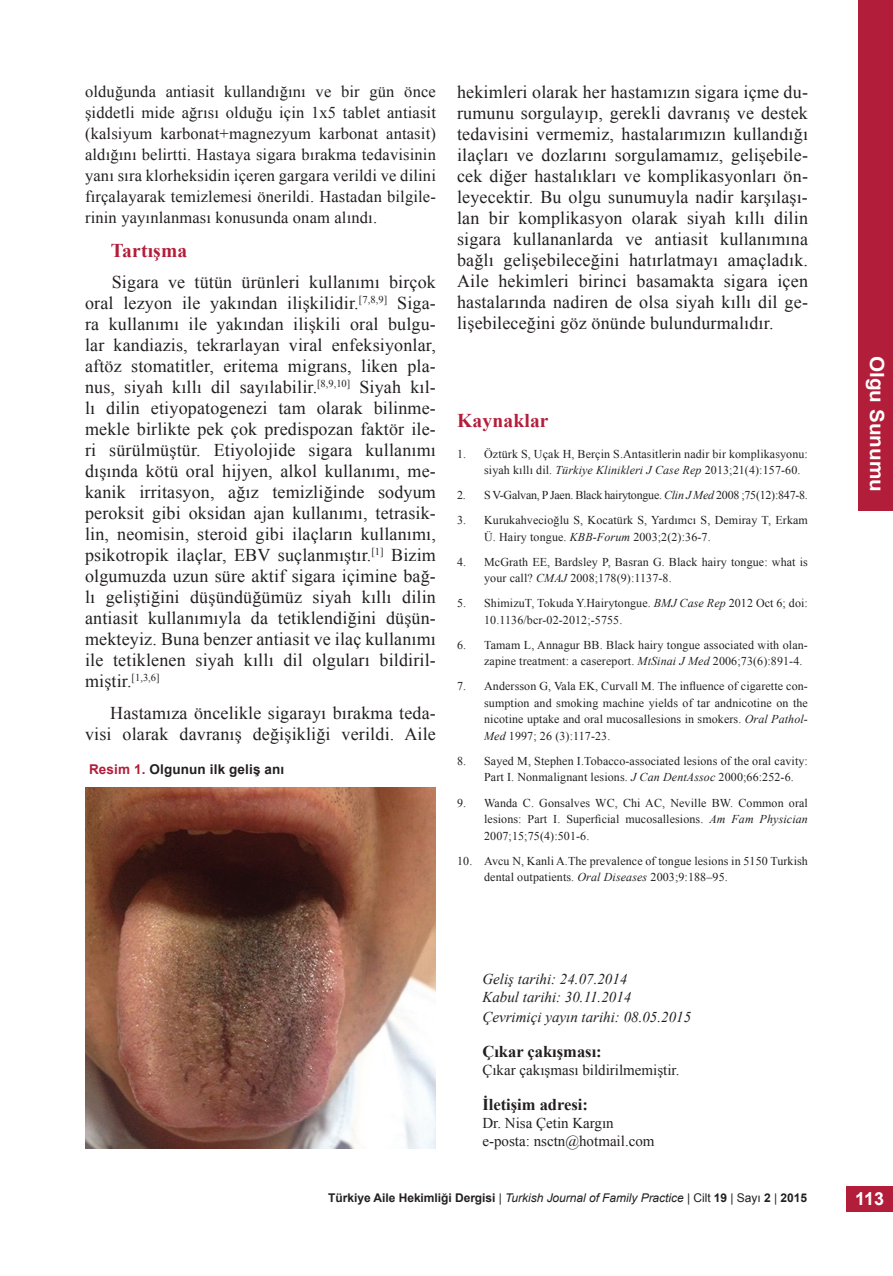
<style>
.page{position:relative;width:893px;height:1276px;background:#fff}
.page>*{position:absolute;margin:0;border:0;box-sizing:border-box;transform-origin:0 0}
.t1{font:700 19.5px "Times New Roman";letter-spacing:.01em;color:#b21e3a}
.t2{font:700 19.5px "Arial";color:#fff;scale:1.06 1}
.t3{font:18px/21px "Times New Roman";letter-spacing:.01em;color:#231f20;text-align:justify}
.t4{font:700 18px "Arial";color:#fff}
.t5{font:16.5px/21px "Times New Roman";letter-spacing:.01em;color:#231f20;text-align:justify}
.t6{font:700 16.5px "Times New Roman";color:#231f20}
.t7{font:italic 15px/18px "Times New Roman";color:#231f20}
.t8{font:15px/18px "Times New Roman";color:#231f20}
.t9{font:700 13.5px "Arial";letter-spacing:.01em;color:#231f20}
.t10{font:12px/16.5px "Times New Roman";letter-spacing:.01em;color:#231f20}
.t11{font:700 12px "Arial";letter-spacing:-.005em;color:#231f20}
.t12{font:12px "Times New Roman";letter-spacing:-.02em;color:#231f20}
.s1{color:#b21e3a}
.s2{font-style:italic}
.s3{font-weight:400}
.s4{font-weight:400;font-style:italic}
</style>
<div class="page">
<div style="left:846px;top:1186px;width:47px;height:26px;background:#b21e3a"></div>
<div style="left:859px;top:0;width:34px;height:510px;background:#b21e3a"></div>
<img style="left:85px;top:788px;width:350px;height:360px">
<p class="t5" style="left:85px;top:80px;width:352px">olduğunda antiasit kullandığını ve bir gün önce şiddetli mide ağrısı olduğu için 1x5 tablet antiasit (kalsiyum karbonat+magnezyum karbonat antasit) aldığını belirtti. Hastaya sigara bırakma tedavisinin yanı sıra klorheksidin içeren gargara verildi ve dilini fırçalayarak temizlemesi önerildi. Hastadan bilgile&shy;rinin yayınlanması konusunda onam alındı.</p>
<p class="t1" style="left:111px;top:237px;width:78px">Tartışma</p>
<p class="t3" style="left:85px;top:271px;width:352px;text-indent:27px">Sigara ve tütün ürünleri kullanımı birçok oral lezyon ile yakından ilişkilidir.<sup>[7,8,9]</sup> Siga&shy;ra kullanımı ile yakından ilişkili oral bulgu&shy;lar kandiazis, tekrarlayan viral enfeksiyonlar, aftöz stomatitler, eritema migrans, liken pla&shy;nus, siyah kıllı dil sayılabilir.<sup>[8,9,10]</sup> Siyah kıl&shy;lı dilin etiyopatogenezi tam olarak bilinme&shy;mekle birlikte pek çok predispozan faktör ile&shy;ri sürülmüştür. Etiyolojide sigara kullanımı dışında kötü oral hijyen, alkol kullanımı, me&shy;kanik irritasyon, ağız temizliğinde sodyum peroksit gibi oksidan ajan kullanımı, tetrasik&shy;lin, neomisin, steroid gibi ilaçların kullanımı, psikotropik ilaçlar, EBV suçlanmıştır.<sup>[1]</sup> Bizim olgumuzda uzun süre aktif sigara içimine bağ&shy;lı geliştiğini düşündüğümüz siyah kıllı dilin antiasit kullanımıyla da tetiklendiğini düşün&shy;mekteyiz. Buna benzer antiasit ve ilaç kullanımı ile tetiklenen siyah kıllı dil olguları bildiril&shy;miştir.<sup>[1,3,6]</sup></p>
<p class="t3" style="left:85px;top:702px;width:352px;text-align:right">Hastamıza öncelikle sigarayı bırakma teda&shy;visi olarak davranış değişikliği verildi. Aile</p>
<p class="t9" style="left:89px;top:760px;width:197px"><span class="s1">Resim 1.</span> Olgunun ilk geliş anı</p>
<p class="t3" style="left:457px;top:81px;width:352px">hekimleri olarak her hastamızın sigara içme du&shy;rumunu sorgulayıp, gerekli davranış ve destek tedavisini vermemiz, hastalarımızın kullandığı ilaçları ve dozlarını sorgulamamız, gelişebile&shy;cek diğer hastalıkları ve komplikasyonları ön&shy;leyecektir. Bu olgu sunumuyla nadir karşılaşı&shy;lan bir komplikasyon olarak siyah kıllı dilin sigara kullananlarda ve antiasit kullanımına bağlı gelişebileceğini hatırlatmayı amaçladık.<br>Aile hekimleri birinci basamakta sigara içen hastalarında nadiren de olsa siyah kıllı dil ge&shy;lişebileceğini göz önünde bulundurmalıdır.</p>
<p class="t1" style="left:457px;top:407px;width:93px">Kaynaklar</p>
<p class="t10" style="left:484px;top:445px;width:325px;text-indent:-27px">1. Öztürk S, Uçak H, Berçin S.Antasitlerin nadir bir komplikasyonu: siyah kıllı dil. <span class="s2">Türkiye Klinikleri J Case Rep</span> 2013;21(4):157-60.</p>
<p class="t12" style="left:457px;top:487px;width:352px">2. S V-Galvan, P Jaen. Black hairytongue. <span class="s2">Clin J Med</span> 2008 ;75(12):847-8.</p>
<p class="t10" style="left:484px;top:512px;width:325px;text-indent:-27px">3. Kurukahvecioğlu S, Kocatürk S, Yardımcı S, Demiray T, Erkam<br>Ü. Hairy tongue. <span class="s2">KBB-Forum</span> 2003;2(2):36-7.</p>
<p class="t10" style="left:484px;top:553px;width:325px;text-indent:-27px">4. McGrath EE, Bardsley P, Basran G. Black hairy tongue: what is your call? <span class="s2">CMAJ</span> 2008;178(9):1137-8.</p>
<p class="t10" style="left:484px;top:595px;width:325px;text-indent:-27px">5. ShimizuT, Tokuda Y.Hairytongue. <span class="s2">BMJ Case Rep</span> 2012 Oct 6; doi:<br>10.1136/bcr-02-2012;-5755.</p>
<p class="t10" style="left:484px;top:636px;width:325px;text-indent:-27px">6. Tamam L, Annagur BB. Black hairy tongue associated with olan&shy;zapine treatment: a casereport. <span class="s2">MtSinai J Med</span> 2006;73(6):891-4.</p>
<p class="t10" style="left:484px;top:678px;width:325px;text-align:justify;text-indent:-27px">7. Andersson G, Vala EK, Curvall M. The influence of cigarette con&shy;sumption and smoking machine yields of tar andnicotine on the nicotine uptake and oral mucosallesions in smokers. <span class="s2">Oral Pathol-Med</span> 1997; 26 (3):117-23.</p>
<p class="t10" style="left:484px;top:752px;width:325px;text-indent:-27px">8. Sayed M, Stephen I.Tobacco-associated lesions of the oral cavity:<br>Part I. Nonmalignant lesions. <span class="s2">J Can DentAssoc</span> 2000;66:252-6.</p>
<p class="t10" style="left:484px;top:794px;width:325px;text-align:justify;text-indent:-27px">9. Wanda C. Gonsalves WC, Chi AC, Neville BW. Common oral lesions: Part I. Superficial mucosallesions. <span class="s2">Am Fam Physician </span>2007;15;75(4):501-6.</p>
<p class="t10" style="left:484px;top:852px;width:325px;text-indent:-27px">10. Avcu N, Kanli A.The prevalence of tongue lesions in 5150 Turkish dental outpatients. <span class="s2">Oral Diseases</span> 2003;9:188–95.</p>
<p class="t7" style="left:482px;top:970px;width:150px">Geliş tarihi: 24.07.2014<br>Kabul tarihi: 30.11.2014</p>
<p class="t7" style="left:482px;top:1008px;width:210px">Çevrimiçi yayın tarihi: 08.05.2015</p>
<p class="t6" style="left:482px;top:1040px;width:121px">Çıkar çakışması:</p>
<p class="t8" style="left:482px;top:1060px;width:199px">Çıkar çakışması bildirilmemiştir.</p>
<p class="t6" style="left:482px;top:1093px;width:107px">İletişim adresi:</p>
<p class="t8" style="left:482px;top:1113px;width:174px">Dr. Nisa Çetin Kargın e-posta: nsctn@hotmail.com</p>
<p class="t11" style="left:328px;top:1189px;width:480px">Türkiye Aile Hekimliği Dergisi <span class="s3">|</span> <span class="s4">Turkish Journal of Family Practice</span> <span class="s3">| Cilt</span> 19 <span class="s3">| Sayı</span> 2 <span class="s3">|</span> 2015</p>
<p class="t2" style="left:890px;top:356px;width:129px;rotate:90deg">Olgu Sunumu</p>
<p class="t4" style="left:855px;top:1186px;width:31px">113</p>
</div>
